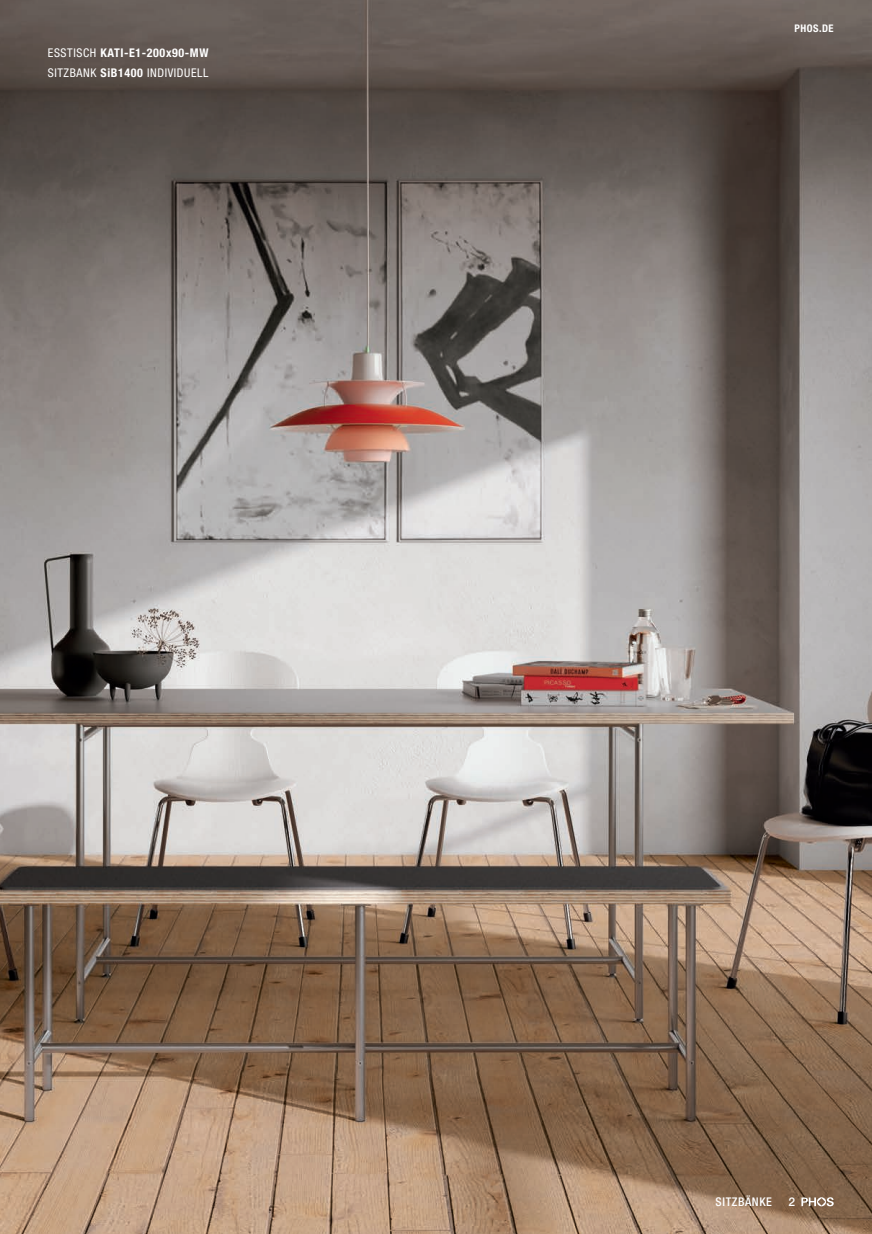
<style>
.page{position:relative;width:872px;height:1234px;background:#fff}
.page>*{position:absolute;margin:0;border:0;box-sizing:border-box;transform-origin:0 0}
.t1{font:condensed 12px/19.2px "Helvetica Neue LT Std";letter-spacing:.05em;color:#fff}
.t2{font:500 condensed 12px "Helvetica Neue LT Std";letter-spacing:.05em;color:#fff}
.t3{font:500 12px "Helvetica Neue LT Std";color:#fff}
.t4{font:700 condensed 10.5px "Helvetica Neue LT Std";letter-spacing:.05em;color:#fff}
.s1{font-weight:700}
</style>
<div class="page">
<img style="left:0;top:0;width:872px;height:1233px">
<svg style="left:801px;top:1196px;width:32px;height:9px"></svg>
<p class="t1" style="left:48px;top:43px;width:162px">ESSTISCH <span class="s1">KATI-E1-200x90-MW<br></span>SITZBANK <span class="s1">SiB1400</span> INDIVIDUELL</p>
<p class="t4" style="left:794px;top:22px;width:41px">PHOS.DE</p>
<p class="t2" style="left:715px;top:1194px;width:58px">SITZBÄNKE</p>
<p class="t3" style="left:788px;top:1194px;width:8px">2</p>
</div>
